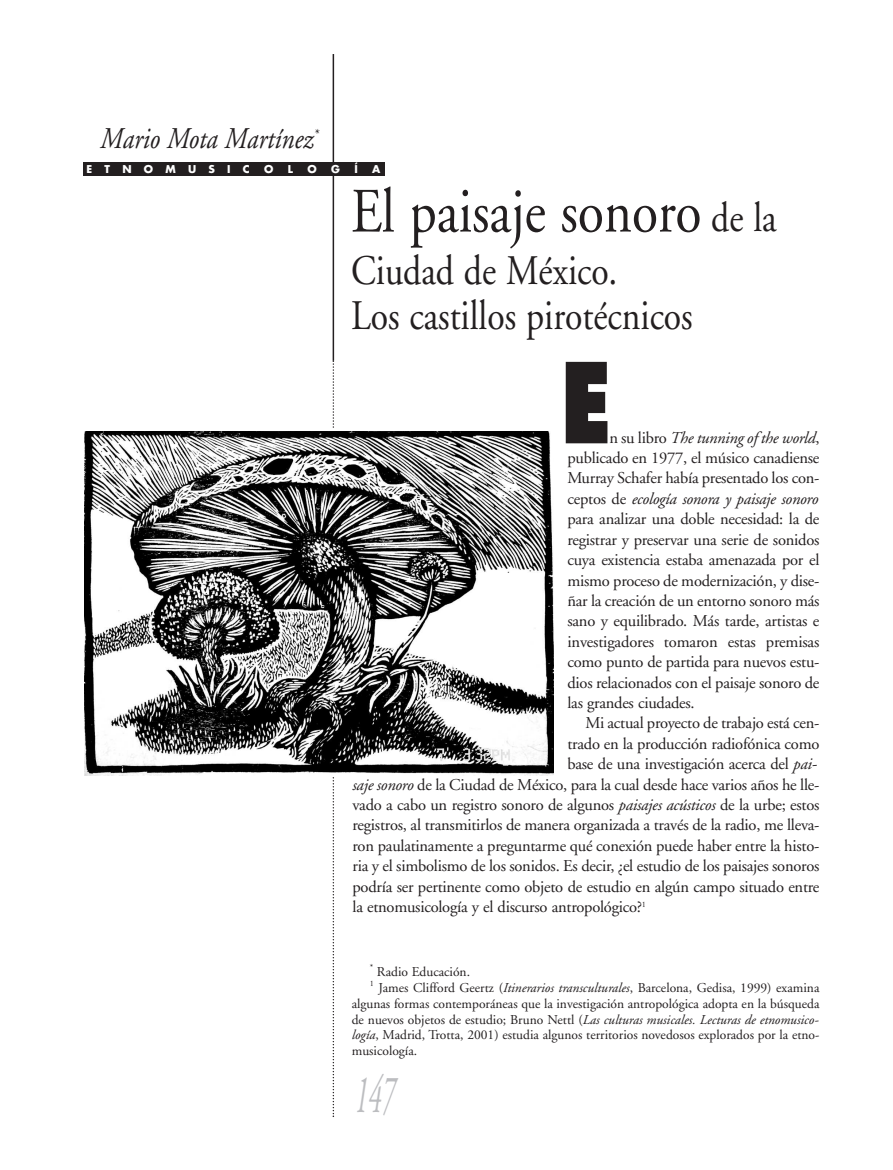
<style>
.page{position:relative;width:893px;height:1170px;background:#fff}
.page>*{position:absolute;margin:0;border:0;box-sizing:border-box;transform-origin:0 0}
.t1{font:800 108px "Futura";color:#231f20;scale:.75 1}
.t2{font:63px "Adobe Garamond";color:#231f20;scale:.85 1}
.t3{font:italic 54px "Adobe Garamond";color:#bcbdc0;scale:.5 1}
.t4{font:42px/45px "Adobe Garamond";color:#231f20;scale:.85 1}
.t5{font:italic 30px "Adobe Garamond";color:#231f20;scale:.85 1}
.t6{font:16.5px/20.4px "Adobe Garamond";letter-spacing:-.015em;color:#231f20;text-align:justify}
.t7{font:13.5px "Adobe Garamond";color:#231f20}
.t8{font:italic 13.5px "Adobe Garamond";color:#231f20}
.t9{font:700 10.5px "Futura";letter-spacing:1.165em;color:#fff}
.s1{font-size:42px}
.s2{font-style:italic}
.s3{font-style:normal}
</style>
<div class="page">
<hr style="left:333px;top:54px;width:1px;height:306px;background:#231f20">
<svg style="left:333px;top:360px;width:1px;height:756px"></svg>
<div style="left:83px;top:162px;width:301px;height:14px;background:#231f20"></div>
<img style="left:85px;top:431px;width:469px;height:344px">
<h3 class="t5" style="left:101px;top:127px;width:258px">Mario Mota Martínez<sup>*</sup></h3>
<p class="t9" style="left:87px;top:164px;width:165px">ETNOMUSIC</p>
<p class="t9" style="left:264px;top:164px;width:11px">O</p>
<p class="t9" style="left:288px;top:164px;width:7px">L</p>
<p class="t9" style="left:307px;top:164px;width:11px">O</p>
<p class="t9" style="left:331px;top:164px;width:10px">G</p>
<p class="t9" style="left:354px;top:164px;width:5px">Í</p>
<p class="t9" style="left:372px;top:164px;width:10px">A</p>
<h2 class="t2" style="left:351px;top:186px;width:502px">El paisaje sonoro <span class="s1">de la</span></h2>
<h3 class="t4" style="left:351px;top:252px;width:404px">Ciudad de México.<br>Los castillos pirotécnicos</h3>
<h1 class="t1" style="left:561px;top:355px;width:69px">E</h1>
<p class="t6" style="left:567px;top:428px;width:254px;text-indent:42px">n su libro <span class="s2">The tunning of the world</span>, publicado en 1977, el músico canadiense Murray Schafer había presentado los con&shy;ceptos de <span class="s2">ecología sonora y paisaje sonoro </span>para analizar una doble necesidad: la de registrar y preservar una serie de sonidos cuya existencia estaba amenazada por el mismo proceso de modernización, y dise&shy;ñar la creación de un entorno sonoro más sano y equilibrado. Más tarde, artistas e investigadores tomaron estas premisas como punto de partida para nuevos estu&shy;dios relacionados con el paisaje sonoro de las grandes ciudades.</p>
<p class="t6" style="left:585px;top:714px;width:236px">Mi actual proyecto de trabajo está cen-</p>
<p class="t6" style="left:567px;top:734px;width:254px">trado en la producción radiofónica como</p>
<p class="t6" style="left:567px;top:755px;width:251px">base de una investigación acerca del <span class="s2">pai-</span></p>
<p class="t6" style="left:353px;top:775px;width:468px"><span class="s2">saje sonoro</span> de la Ciudad de México, para la cual desde hace varios años he lle-</p>
<p class="t6" style="left:353px;top:796px;width:468px">vado a cabo un registro sonoro de algunos <span class="s2">paisajes acústicos</span> de la urbe; estos</p>
<p class="t6" style="left:353px;top:816px;width:468px">registros, al transmitirlos de manera organizada a través de la radio, me lleva-</p>
<p class="t6" style="left:352px;top:836px;width:468px">ron paulatinamente a preguntarme qué conexión puede haber entre la histo-</p>
<p class="t6" style="left:352px;top:857px;width:468px">ria y el simbolismo de los sonidos. Es decir, ¿el estudio de los paisajes sonoros</p>
<p class="t6" style="left:352px;top:877px;width:468px">podría ser pertinente como objeto de estudio en algún campo situado entre</p>
<p class="t6" style="left:352px;top:898px;width:295px">la etnomusicología y el discurso antropológico?<sup>1</sup></p>
<p class="t7" style="left:370px;top:966px;width:102px"><sup>*</sup> Radio Educación.</p>
<p class="t7" style="left:370px;top:981px;width:451px"><sup>1</sup> James Clifford Geertz (<span class="s2">Itinerarios transculturales</span>, Barcelona, Gedisa, 1999) examina</p>
<p class="t7" style="left:352px;top:997px;width:469px">algunas formas contemporáneas que la investigación antropológica adopta en la búsqueda</p>
<p class="t8" style="left:352px;top:1013px;width:468px"><span class="s3">de nuevos objetos de estudio; Bruno Nettl (</span>Las culturas musicales. Lecturas de etnomusico-</p>
<p class="t7" style="left:352px;top:1029px;width:469px"><span class="s2">logía</span>, Madrid, Trotta, 2001) estudia algunos territorios novedosos explorados por la etno-</p>
<p class="t7" style="left:352px;top:1045px;width:67px">musicología.</p>
<h3 class="t3" style="left:355px;top:1073px;width:83px">147</h3>
</div>
